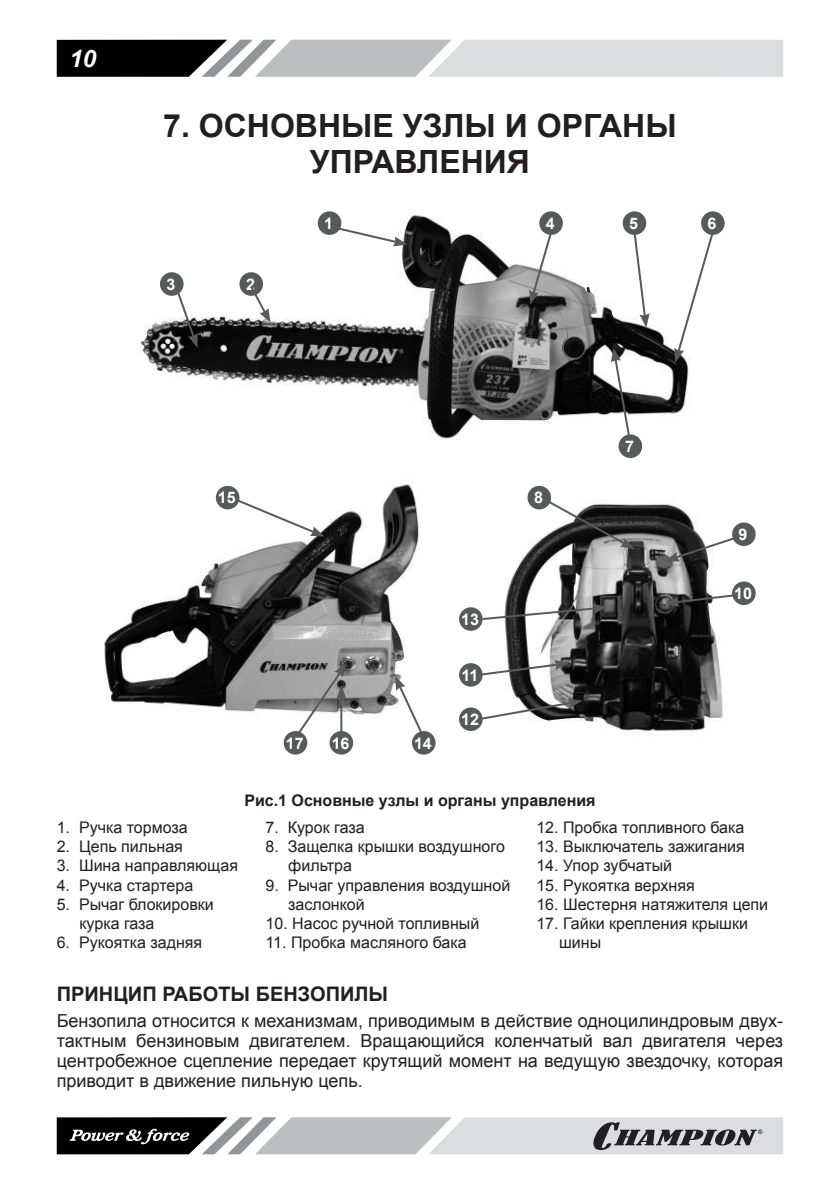
<style>
.page{position:relative;width:840px;height:1191px;background:#fff}
.page>*{position:absolute;margin:0;border:0;box-sizing:border-box;transform-origin:0 0}
.t1{font:700 32px/36px "Arial";color:#231f20;text-align:center}
.t2{font:italic 700 24px "Arial";color:#fff}
.t3{font:700 20px "Arial";color:#231f20}
.t4{font:18px/20px "Arial";color:#231f20;text-align:justify}
.t5{font:16px/19.2px "Arial";color:#231f20}
.t6{font:700 16px "Arial";color:#231f20}
.t7{font:700 16px "Arial";color:#fff}
</style>
<div class="page">
<svg style="left:57px;top:40px;width:725px;height:37px;background:#a7a8a9"></svg>
<svg style="left:57px;top:1117px;width:725px;height:37px;background:#a1a1a2"></svg>
<img style="left:104px;top:484px;width:332px;height:259px">
<img style="left:140px;top:211px;width:550px;height:235px">
<img style="left:504px;top:500px;width:219px;height:231px">
<div style="left:160px;top:272px;width:23px;height:24px;background:#58595b;border-radius:50%"></div>
<div style="left:239px;top:272px;width:24px;height:24px;background:#58595b;border-radius:50%"></div>
<div style="left:317px;top:211px;width:24px;height:24px;background:#58595b;border-radius:50%"></div>
<div style="left:622px;top:211px;width:24px;height:24px;background:#58595b;border-radius:50%"></div>
<div style="left:539px;top:211px;width:23px;height:24px;background:#58595b;border-radius:50%"></div>
<div style="left:700px;top:211px;width:24px;height:24px;background:#58595b;border-radius:50%"></div>
<div style="left:527px;top:486px;width:23px;height:23px;background:#58595b;border-radius:50%"></div>
<div style="left:412px;top:731px;width:23px;height:23px;background:#58595b;border-radius:50%"></div>
<svg style="left:292px;top:663px;width:54px;height:77px"></svg>
<div style="left:329px;top:731px;width:24px;height:23px;background:#58595b;border-radius:50%"></div>
<div style="left:283px;top:731px;width:24px;height:23px;background:#58595b;border-radius:50%"></div>
<svg style="left:480px;top:603px;width:127px;height:18px"></svg>
<svg style="left:664px;top:593px;width:68px;height:14px"></svg>
<svg style="left:664px;top:535px;width:68px;height:26px"></svg>
<svg style="left:542px;top:497px;width:92px;height:52px"></svg>
<svg style="left:476px;top:660px;width:92px;height:17px"></svg>
<svg style="left:476px;top:698px;width:106px;height:23px"></svg>
<div style="left:731px;top:581px;width:24px;height:24px;background:#58595b;border-radius:50%"></div>
<div style="left:731px;top:522px;width:24px;height:24px;background:#58595b;border-radius:50%"></div>
<div style="left:459px;top:663px;width:23px;height:23px;background:#58595b;border-radius:50%"></div>
<div style="left:459px;top:607px;width:23px;height:24px;background:#58595b;border-radius:50%"></div>
<div style="left:459px;top:707px;width:23px;height:24px;background:#58595b;border-radius:50%"></div>
<svg style="left:333px;top:226px;width:74px;height:20px"></svg>
<svg style="left:248px;top:284px;width:22px;height:39px"></svg>
<svg style="left:175px;top:287px;width:22px;height:61px"></svg>
<svg style="left:529px;top:230px;width:24px;height:74px"></svg>
<svg style="left:632px;top:230px;width:17px;height:98px"></svg>
<svg style="left:674px;top:229px;width:41px;height:133px"></svg>
<svg style="left:610px;top:348px;width:22px;height:98px"></svg>
<div style="left:618px;top:434px;width:23px;height:24px;background:#58595b;border-radius:50%"></div>
<svg style="left:232px;top:496px;width:92px;height:40px"></svg>
<div style="left:216px;top:486px;width:23px;height:23px;background:#58595b;border-radius:50%"></div>
<svg style="left:395px;top:676px;width:31px;height:64px"></svg>
<h2 class="t2" style="left:70px;top:44px;width:28px">10</h2>
<h1 class="t1" style="left:163px;top:108px;width:514px">7. ОСНОВНЫЕ УЗЛЫ И ОРГАНЫ<br>УПРАВЛЕНИЯ</h1>
<p class="t7" style="left:166px;top:275px;width:10px">3</p>
<p class="t7" style="left:246px;top:275px;width:10px">2</p>
<p class="t7" style="left:324px;top:214px;width:10px">1</p>
<p class="t7" style="left:545px;top:214px;width:10px">4</p>
<p class="t7" style="left:629px;top:214px;width:10px">5</p>
<p class="t7" style="left:707px;top:214px;width:10px">6</p>
<p class="t7" style="left:218px;top:488px;width:19px">15</p>
<p class="t7" style="left:533px;top:488px;width:10px">8</p>
<p class="t7" style="left:624px;top:437px;width:10px">7</p>
<p class="t7" style="left:461px;top:610px;width:19px">13</p>
<p class="t7" style="left:461px;top:666px;width:18px">11</p>
<p class="t7" style="left:286px;top:734px;width:19px">17</p>
<p class="t7" style="left:331px;top:734px;width:19px">16</p>
<p class="t7" style="left:414px;top:734px;width:19px">14</p>
<p class="t7" style="left:461px;top:710px;width:19px">12</p>
<p class="t6" style="left:244px;top:790px;width:352px">Рис.1 Основные узлы и органы управления</p>
<p class="t7" style="left:738px;top:525px;width:10px">9</p>
<p class="t7" style="left:733px;top:584px;width:19px">10</p>
<p class="t5" style="left:57px;top:818px;width:132px">1. Ручка тормоза</p>
<p class="t5" style="left:57px;top:837px;width:128px">2. Цепь пильная</p>
<p class="t5" style="left:57px;top:856px;width:183px">3. Шина направляющая</p>
<p class="t5" style="left:57px;top:875px;width:138px">4. Ручка стартера</p>
<p class="t5" style="left:79px;top:895px;width:136px;text-indent:-23px">5. Рычаг блокировки курка газа</p>
<p class="t5" style="left:57px;top:933px;width:147px">6. Рукоятка задняя</p>
<p class="t5" style="left:265px;top:818px;width:101px">7. Курок газа</p>
<p class="t5" style="left:288px;top:837px;width:218px;text-indent:-23px">8. Защелка крышки воздушного фильтра</p>
<p class="t5" style="left:288px;top:875px;width:223px;text-indent:-23px">9. Рычаг управления воздушной заслонкой</p>
<p class="t5" style="left:265px;top:914px;width:215px">10. Насос ручной топливный</p>
<p class="t5" style="left:265px;top:933px;width:203px">11. Пробка масляного бака</p>
<p class="t5" style="left:536px;top:818px;width:209px">12. Пробка топливного бака</p>
<p class="t5" style="left:536px;top:837px;width:210px">13. Выключатель зажигания</p>
<p class="t5" style="left:536px;top:856px;width:137px">14. Упор зубчатый</p>
<p class="t5" style="left:536px;top:875px;width:160px">15. Рукоятка верхняя</p>
<p class="t5" style="left:536px;top:895px;width:233px">16. Шестерня натяжителя цепи</p>
<p class="t5" style="left:558px;top:914px;width:190px;text-indent:-23px">17. Гайки крепления крышки шины</p>
<p class="t3" style="left:57px;top:981px;width:333px">ПРИНЦИП РАБОТЫ БЕНЗОПИЛЫ</p>
<p class="t4" style="left:57px;top:1011px;width:727px">Бензопила относится к механизмам, приводимым в действие одноцилиндровым двух&shy;тактным бензиновым двигателем. Вращающийся коленчатый вал двигателя через центробежное сцепление передает крутящий момент на ведущую звездочку, которая приводит в движение пильную цепь.</p>
</div>
